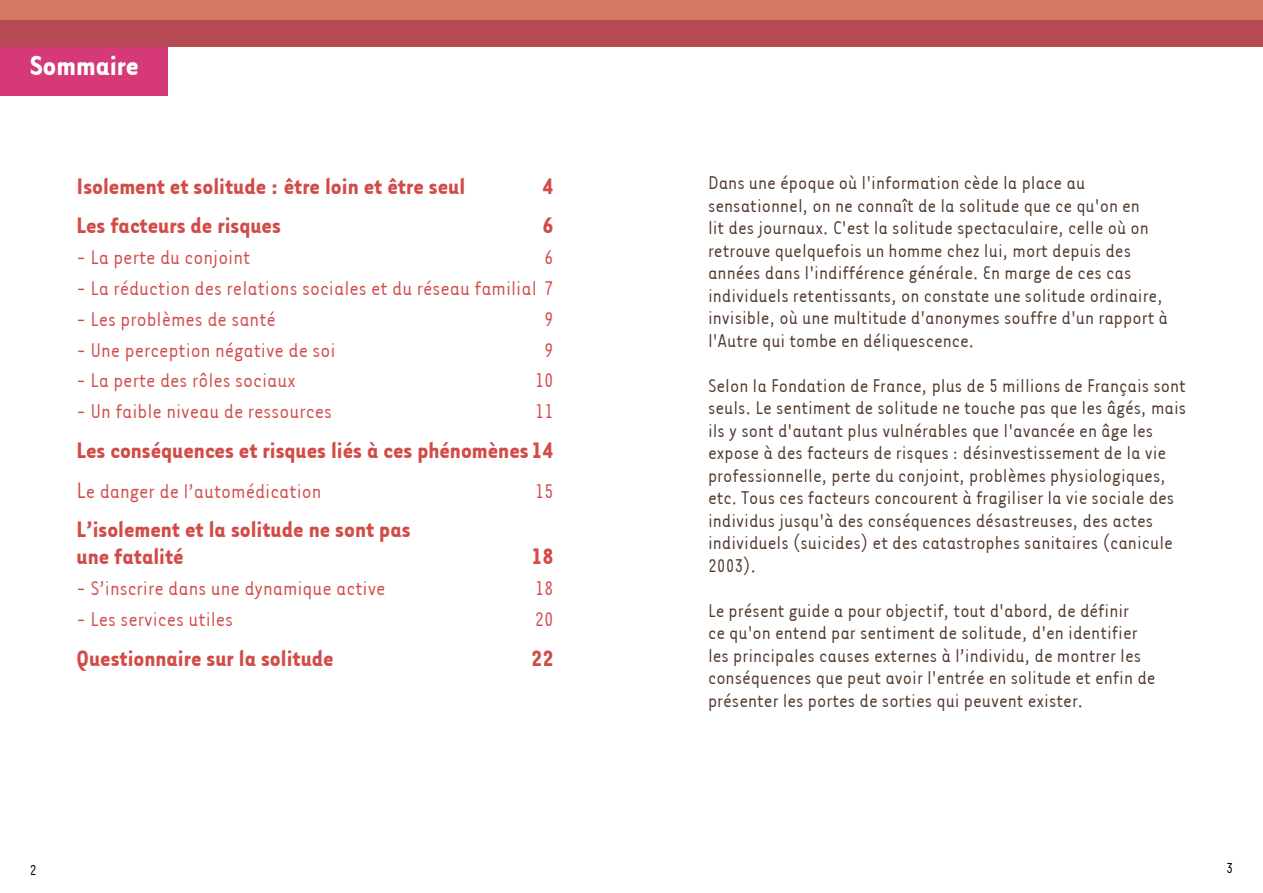
<style>
.page{position:relative;width:1263px;height:893px;background:#fff}
.page>*{position:absolute;margin:0;border:0;box-sizing:border-box;transform-origin:0 0}
.t1{font:700 31.5px "Tarzana Narrow";color:#fff}
._4-Nom_contact_orang{font:700 25.5px/27px "Tarzana Narrow";color:#d14b47}
._4-Nom_contact_orang-2{font:22.5px "Tarzana Narrow";color:#d14b47}
._4-Nom_contact_orang-3{font:21px/22.5px "Tarzana Narrow";color:#503629}
.t2{font:16.5px "Tarzana Narrow";color:#000}
.s1{font-size:25.5px}
</style>
<div class="page">
<div style="left:0;top:0;width:1263px;height:47px;background:#b64952"></div>
<div style="left:0;top:0;width:643px;height:19px;background:#d47861"></div>
<div style="left:631px;top:0;width:632px;height:19px;background:#d47861"></div>
<div style="left:0;top:47px;width:168px;height:48px;background:#d53977"></div>
<p class="t1" style="left:30px;top:46px;width:111px">Sommaire</p>
<p class="_4-Nom_contact_orang" style="left:77px;top:171px;width:390px">Isolement et solitude : être loin et être seul</p>
<p class="_4-Nom_contact_orang" style="left:542px;top:171px;width:13px">4</p>
<p class="_4-Nom_contact_orang" style="left:77px;top:211px;width:206px">Les facteurs de risques</p>
<p class="_4-Nom_contact_orang" style="left:542px;top:211px;width:13px">6</p>
<p class="_4-Nom_contact_orang-2" style="left:77px;top:244px;width:175px">- La perte du conjoint</p>
<p class="_4-Nom_contact_orang-2" style="left:544px;top:244px;width:11px">6</p>
<p class="_4-Nom_contact_orang-2" style="left:77px;top:275px;width:478px">- La réduction des relations sociales et du réseau familial 7</p>
<p class="_4-Nom_contact_orang-2" style="left:77px;top:305px;width:201px">- Les problèmes de santé</p>
<p class="_4-Nom_contact_orang-2" style="left:544px;top:305px;width:11px">9</p>
<p class="_4-Nom_contact_orang-2" style="left:77px;top:336px;width:261px">- Une perception négative de soi</p>
<p class="_4-Nom_contact_orang-2" style="left:544px;top:336px;width:11px">9</p>
<p class="_4-Nom_contact_orang-2" style="left:77px;top:367px;width:221px">- La perte des rôles sociaux</p>
<p class="_4-Nom_contact_orang-2" style="left:535px;top:367px;width:20px">10</p>
<p class="_4-Nom_contact_orang-2" style="left:77px;top:398px;width:257px">- Un faible niveau de ressources</p>
<p class="_4-Nom_contact_orang-2" style="left:535px;top:398px;width:20px">11</p>
<p class="_4-Nom_contact_orang" style="left:77px;top:435px;width:479px">Les conséquences et risques liés à ces phénomènes14</p>
<p class="_4-Nom_contact_orang-2" style="left:77px;top:477px;width:246px"><span class="s1">L</span>e danger de l’automédication</p>
<p class="_4-Nom_contact_orang-2" style="left:535px;top:477px;width:20px">15</p>
<p class="_4-Nom_contact_orang" style="left:77px;top:515px;width:335px">L’isolement et la solitude ne sont pas une fatalité</p>
<p class="_4-Nom_contact_orang" style="left:531px;top:542px;width:24px">18</p>
<p class="_4-Nom_contact_orang-2" style="left:77px;top:575px;width:311px">- S’inscrire dans une dynamique active</p>
<p class="_4-Nom_contact_orang-2" style="left:535px;top:575px;width:20px">18</p>
<p class="_4-Nom_contact_orang-2" style="left:77px;top:605px;width:158px">- Les services utiles</p>
<p class="_4-Nom_contact_orang-2" style="left:535px;top:605px;width:20px">20</p>
<p class="_4-Nom_contact_orang" style="left:77px;top:643px;width:259px">Questionnaire sur la solitude</p>
<p class="_4-Nom_contact_orang" style="left:531px;top:643px;width:24px">22</p>
<p class="_4-Nom_contact_orang-3" style="left:708px;top:171px;width:462px">Dans une époque où l'information cède la place au sensationnel, on ne connaît de la solitude que ce qu'on en<br>lit des journaux. C'est la solitude spectaculaire, celle où on retrouve quelquefois un homme chez lui, mort depuis des années dans l'indifférence générale. En marge de ces cas individuels retentissants, on constate une solitude ordinaire, invisible, où une multitude d'anonymes souffre d'un rapport à l'Autre qui tombe en déliquescence.</p>
<p class="_4-Nom_contact_orang-3" style="left:708px;top:373px;width:480px">Selon la Fondation de France, plus de 5 millions de Français sont seuls. Le sentiment de solitude ne touche pas que les âgés, mais ils y sont d'autant plus vulnérables que l'avancée en âge les expose à des facteurs de risques : désinvestissement de la vie professionnelle, perte du conjoint, problèmes physiologiques, etc. Tous ces facteurs concourent à fragiliser la vie sociale des individus jusqu'à des conséquences désastreuses, des actes individuels (suicides) et des catastrophes sanitaires (canicule 2003).</p>
<p class="_4-Nom_contact_orang-3" style="left:708px;top:598px;width:449px">Le présent guide a pour objectif, tout d'abord, de définir<br>ce qu'on entend par sentiment de solitude, d'en identifier les principales causes externes à l’individu, de montrer les conséquences que peut avoir l'entrée en solitude et enfin de présenter les portes de sorties qui peuvent exister.</p>
<p class="t2" style="left:30px;top:860px;width:8px">2</p>
<p class="t2" style="left:1226px;top:858px;width:8px">3</p>
</div>
